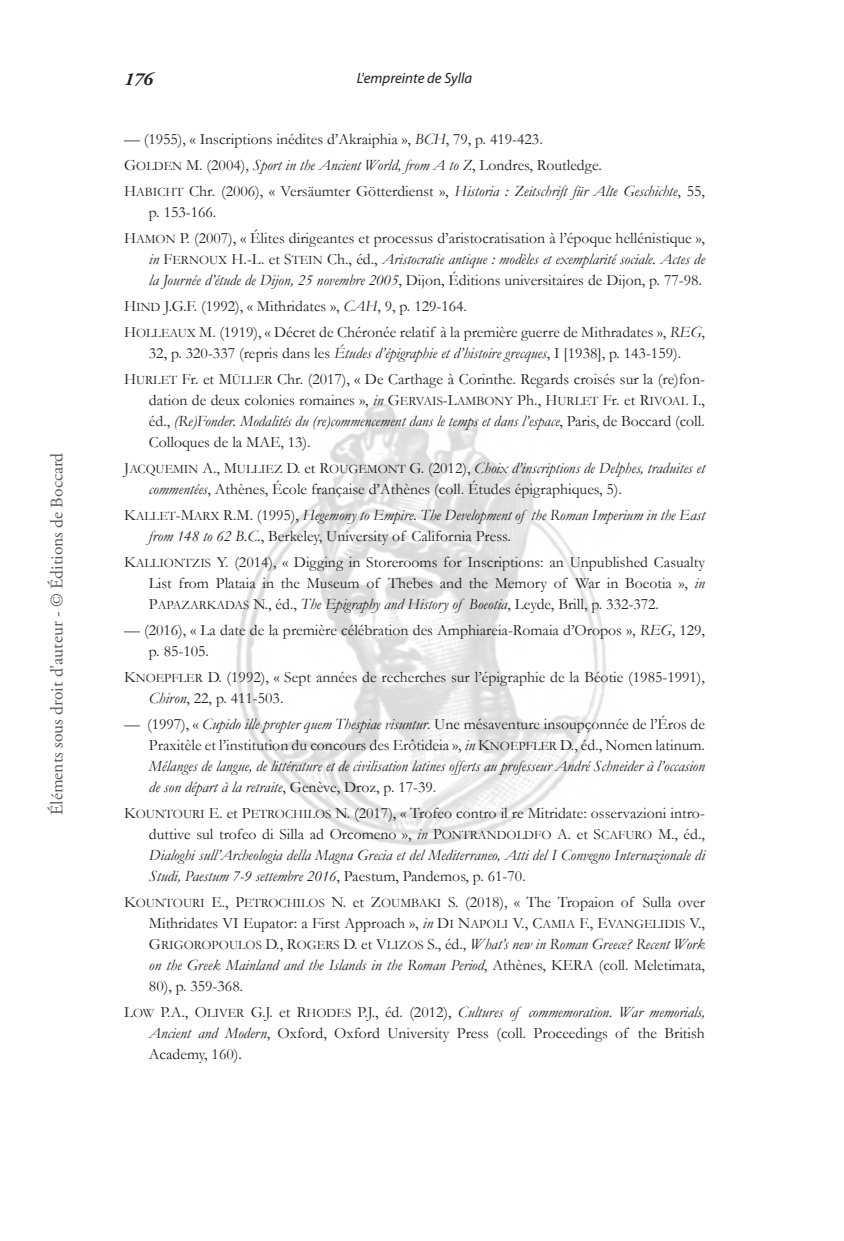
<style>
.page{position:relative;width:844px;height:1241px;background:#fff}
.page>*{position:absolute;margin:0;border:0;box-sizing:border-box;transform-origin:0 0}
.t1{font:italic 700 18.38px "Adobe Garamond Pro";color:#231f20}
.t2{font:17.5px "Adobe Garamond Pro";color:#57585a}
.t3{font:15.75px/21px "Garamond";color:#231f20}
.t4{font:italic 15.75px/21px "Garamond";color:#231f20}
.t5{font:italic 14.88px "Myriad Pro";color:#231f20}
.t6{font:12.95px "Garamond SC820";color:#231f20}
.s1{font-style:italic}
.s2{font-family:"Garamond SC820"}
.s3{font-family:"Garamond SC820";font-size:12.95px}
.s4{font-family:"Garamond SC820";font-style:normal}
.s5{font-family:"Garamond SC820";font-style:normal;font-size:12.95px}
.s6{font-style:normal}
.s7{font-family:"Garamond";font-size:15.75px}
.s8{font-size:15.75px}
</style>
<div class="page">
<img style="left:236px;top:403px;width:370px;height:443px">
<p class="t2" style="left:46px;top:814px;width:363px;rotate:-90deg">Éléments sous droit d’auteur - © Éditions de Boccard</p>
<p class="t1" style="left:124px;top:69px;width:30px">176</p>
<p class="t5" style="left:356px;top:69px;width:117px">L'empreinte de Sylla</p>
<p class="t3" style="left:124px;top:126px;width:582px;line-height:25.9px">— (1955), « Inscriptions inédites d’Akraiphia », <span class="s1">BCH</span>, 79, p. 419-423.<br><span class="s2">G</span><span class="s3">OLDEN</span> M. (2004), <span class="s1">Sport in the Ancient World, from A to Z</span>, Londres, Routledge.<br><span class="s2">H</span><span class="s3">AB ICHT</span> Chr. (2006), « Versäumter Götterdienst », <span class="s1">Historia : Zeitschrift für Alte Geschichte</span>, 55,</p>
<p class="t3" style="left:124px;top:199px;width:582px;line-height:25.9px;text-indent:25px">p. 153-166.<br><span class="s2">H</span><span class="s3">AMON</span> P. (2007), « Élites dirigeantes et processus d’aristocratisation à l’époque hellénistique »,</p>
<p class="t4" style="left:149px;top:248px;width:557px">in <span class="s4">F</span><span class="s5">ERNOUX</span> <span class="s6">H.-L. et</span> <span class="s4">S</span><span class="s5">TEIN</span> <span class="s6">Ch., éd.,</span> Aristocratie antique : modèles et exemplarité sociale. Actes de la Journée d’étude de Dijon, 25 novembre 2005<span class="s6">, Dijon, Éditions universitaires de Dijon, p. 77-98.</span></p>
<p class="t3" style="left:124px;top:293px;width:582px;line-height:25.9px"><span class="s2">H</span><span class="s3">IND</span> J.G.F. (1992), « Mithridates », <span class="s1">CAH</span>, 9, p. 129-164.<br><span class="s2">H</span><span class="s3">OLLEAUX</span> M. (1919), « Décret de Chéronée relatif à la première guerre de Mithradates », <span class="s1">REG</span>,</p>
<p class="t3" style="left:124px;top:340px;width:582px;line-height:25.9px;text-align:center">32, p. 320-337 (repris dans les <span class="s1">Études d’épigraphie et d’histoire grecques</span>, I [1938], p. 143-159).<br><span class="s2">H</span><span class="s3">URLET</span> Fr. et <span class="s2">M</span><span class="s3">ÜLLER</span> Chr. (2017), « De Carthage à Corinthe. Regards croisés sur la (re)fon-</p>
<p class="t3" style="left:149px;top:389px;width:318px">dation de deux colonies romaines », <span class="s1">in</span> <span class="s2">G</span><span class="s3">ERVAIS</span><span class="s2">-L</span><span class="s3">AMB</span></p>
<p class="t6" style="left:484px;top:393px;width:222px">ONY <span class="s7">Ph.,</span> <span class="s8">H</span>URLET <span class="s7">Fr. et</span> <span class="s8">R</span>IVOAL <span class="s7">I.,</span></p>
<p class="t4" style="left:149px;top:410px;width:557px"><span class="s6">éd.,</span> (Re)Fonder. Modalités du (re)commencement dans le temps et dans l’espace<span class="s6">, Paris, de Boccard (coll.<br>Colloques de la MAE, 13).</span></p>
<p class="t3" style="left:149px;top:457px;width:557px;text-indent:-25px"><span class="s2">J</span><span class="s3">ACQUEMIN</span> <span class="s2">A., M</span><span class="s3">ULLIEZ</span> <span class="s2">D.</span> et <span class="s2">R</span><span class="s3">OUGEMONT</span> G. (2012), <span class="s1">Choix d’inscriptions de Delphes, traduites et commentées</span>, Athènes, École française d’Athènes (coll. Études épigraphiques, 5).</p>
<p class="t4" style="left:149px;top:504px;width:557px;text-indent:-25px"><span class="s4">K</span><span class="s5">ALLET</span><span class="s4">-M</span><span class="s5">ARX</span> <span class="s6">R.M. (1995),</span> Hegemony to Empire. The Development of the Roman Imperium in the East from 148 to 62 B.C.<span class="s6">, Berkeley, University of California Press.</span></p>
<p class="t3" style="left:149px;top:551px;width:557px;text-align:justify;text-indent:-25px"><span class="s2">K</span><span class="s3">ALLIONTZIS</span> Y. (2014), « Digging in Storerooms for Inscriptions: an Unpublished Casualty List from Plataia in the Museum of Thebes and the Memory of War in Boeotia », <span class="s1">in </span><span class="s2">P</span><span class="s3">APAZARKADAS</span> N., éd., <span class="s1">The Epigraphy and History of Boeotia</span>, Leyde, Brill, p. 332-372.</p>
<p class="t3" style="left:149px;top:619px;width:557px;text-indent:-25px">— (2016), « La date de la première célébration des Amphiareia-Romaia d’Oropos », <span class="s1">REG</span>, 129, p. 85-105.</p>
<p class="t3" style="left:149px;top:666px;width:557px;text-indent:-25px"><span class="s2">K</span><span class="s3">NOEPFLER</span> D. (1992), « Sept années de recherches sur l’épigraphie de la Béotie (1985-1991),<br><span class="s1">Chiron</span>, 22, p. 411-503.</p>
<p class="t4" style="left:149px;top:713px;width:557px;text-align:justify;text-indent:-25px"><span class="s6">— (1997), «</span> Cupido ille propter quem Thespiae visuntur<span class="s6">. Une mésaventure insoupçonnée de l’Éros de Praxitèle et l’institution du concours des Erôtideia »,</span> in <span class="s4">K</span><span class="s5">NOEPFLER</span> <span class="s6">D., éd., Nomen latinum.<br></span>Mélanges de langue, de littérature et de civilisation latines offerts au professeur André Schneider à l’occasion de son départ à la retraite<span class="s6">, Genève, Droz, p. 17-39.</span></p>
<p class="t3" style="left:149px;top:802px;width:557px;text-align:justify;text-indent:-25px"><span class="s2">K</span><span class="s3">OUNTOURI</span> E. et <span class="s2">P</span><span class="s3">ETROCHILOS</span> N. (2017), « Trofeo contro il re Mitridate: osservazioni intro&shy;duttive sul trofeo di Silla ad Orcomeno », <span class="s1">in</span> <span class="s2">P</span><span class="s3">ONTRANDOLDFO</span> A. et <span class="s2">S</span><span class="s3">CAFURO</span> M., éd., <span class="s1">Dialoghi sull’Archeologia della Magna Grecia et del Mediterraneo, Atti del I Convegno Internazionale di Studi, Paestum 7-9 settembre 2016</span>, Paestum, Pandemos, p. 61-70.</p>
<p class="t6" style="left:124px;top:895px;width:286px"><span class="s8">K</span>OUNTOURI <span class="s7">E.,</span> <span class="s8">P</span>ETROCHILOS <span class="s7">N. et</span> <span class="s8">Z</span>OUMBA</p>
<p class="t3" style="left:149px;top:891px;width:557px;text-align:justify;text-indent:278px"><span class="s3">KI</span> S. (2018), « The Tropaion of Sulla over Mithridates VI Eupator: a First Approach », <span class="s1">in</span> <span class="s2">D</span><span class="s3">I</span> <span class="s2">N</span><span class="s3">AP OLI</span> V., <span class="s2">C</span><span class="s3">AMIA</span> F., <span class="s2">E</span><span class="s3">VANGELIDIS</span> V., <span class="s2">G</span><span class="s3">RIGOROPOULOS</span> D., <span class="s2">R</span><span class="s3">OGERS</span> D. et <span class="s2">V</span><span class="s3">LIZOS</span> S., éd., <span class="s1">What’s new in Roman Greece? Recent Work on the Greek Mainland and the Islands in the Roman Period</span>, Athènes, KERA (coll. Meletimata, 80), p. 359-368.</p>
<p class="t3" style="left:149px;top:1001px;width:557px;text-align:justify;text-indent:-25px"><span class="s2">L</span><span class="s3">OW</span> P.A., <span class="s2">O</span><span class="s3">LIVER</span> G.J. et <span class="s2">R</span><span class="s3">HODES</span> P.J., éd. (2012), <span class="s1">Cultures of commemoration. War memorials, Ancient and Modern</span>, Oxford, Oxford University Press (coll. Proceedings of the British Academy, 160).</p>
</div>
